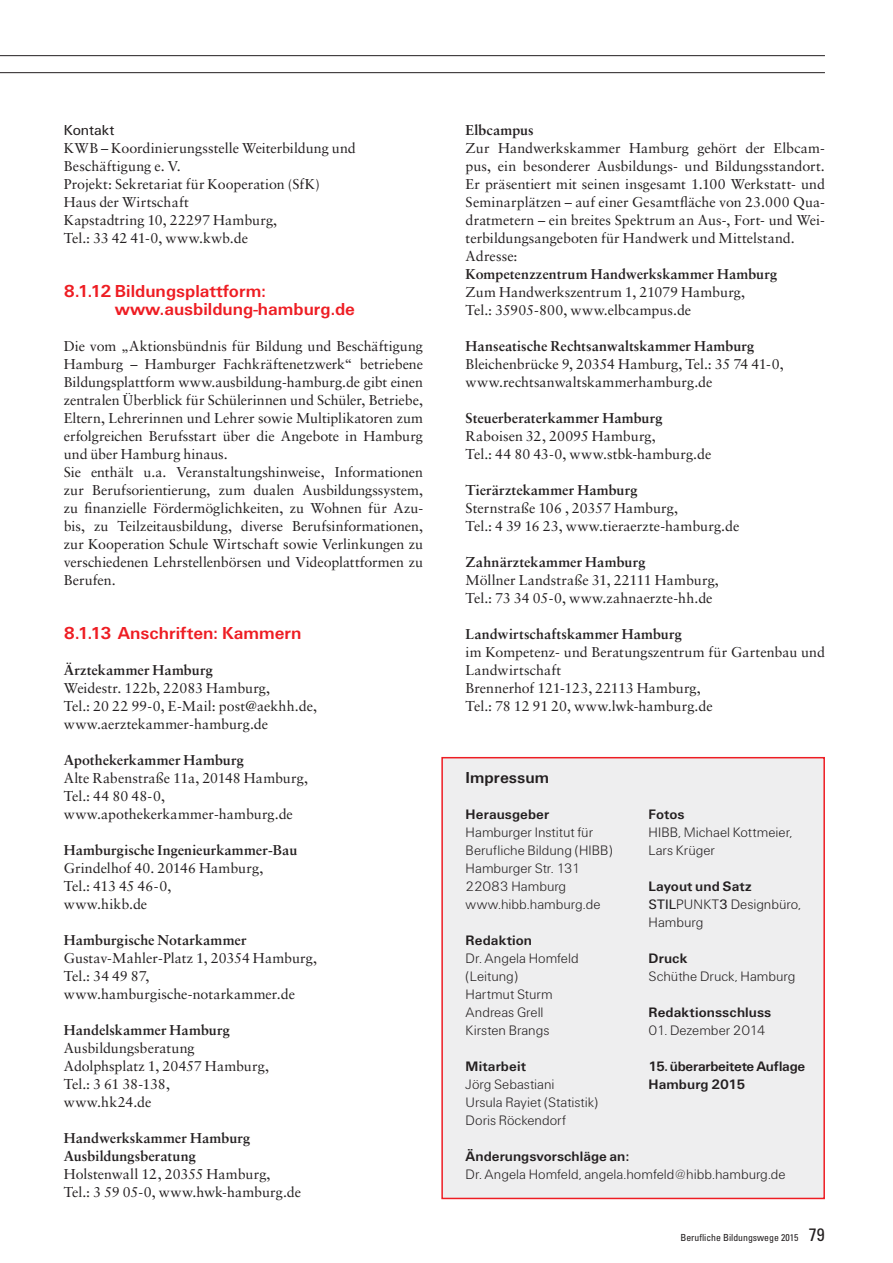
<style>
.page{position:relative;width:893px;height:1263px;background:#fff}
.page>*{position:absolute;margin:0;border:0;box-sizing:border-box;transform-origin:0 0}
.t1{font:700 18px/18px "Unitus T";color:#ee1d23}
.t2{font:700 16.5px "Unitus T";color:#231f20}
.t3{font:15px "Unitus T";color:#231f20}
.t4{font:14.25px/18px "Sabon";color:#231f20}
.t5{font:300 14.25px/18px "Unitus T";color:#231f20}
.t6{font:700 14.25px/18px "Sabon";letter-spacing:.01em;color:#231f20}
.t7{font:700 14.25px "Unitus T";letter-spacing:.005em;color:#231f20}
.t8{font:700 14.25px/18px "Unitus T";letter-spacing:-.015em;color:#231f20}
.t9{font:condensed 9.75px "Univers LTCYR 57";color:#231f20}
.s1{font-weight:700}
.s2{font-weight:400}
.s3{font-size:18px}
</style>
<div class="page">
<hr style="left:0;top:55px;width:825px;height:1px;background:#231f20">
<hr style="left:0;top:72px;width:825px;height:1px;background:#231f20">
<div style="left:441px;top:757px;width:384px;height:442px;background:#eeeeef;border:2px solid #ee1d23"></div>
<p class="t3" style="left:64px;top:121px;width:52px">Kontakt</p>
<p class="t4" style="left:64px;top:139px;width:294px">KWB – Koordinierungsstelle Weiterbildung und<br>Beschäftigung e. V.<br>Projekt: Sekretariat für Kooperation (SfK)<br>Haus der Wirtschaft<br>Kapstadtring 10, 22297 Hamburg,<br>Tel.: 33 42 41-0, www.kwb.de</p>
<p class="t1" style="left:115px;top:282px;width:242px;text-indent:-51px">8.1.12 Bildungsplattform: www.ausbildung-hamburg.de</p>
<p class="t4" style="left:64px;top:337px;width:361px">Die vom „Aktionsbündnis für Bildung und Beschäftigung Hamburg – Hamburger Fachkräftenetzwerk“ betriebene Bildungsplattform www.ausbildung-hamburg.de gibt einen zentralen Überblick für Schülerinnen und Schüler, Betriebe, Eltern, Lehrerinnen und Lehrer sowie Multiplikatoren zum erfolgreichen Berufsstart über die Angebote in Hamburg und über Hamburg hinaus.<br>Sie enthält u.a. Veranstaltungshinweise, Informationen zur Berufsorientierung, zum dualen Ausbildungssystem, zu finanzielle Fördermöglichkeiten, zu Wohnen für Azu&shy;bis, zu Teilzeitausbildung, diverse Berufsinformationen, zur Kooperation Schule Wirtschaft sowie Verlinkungen zu verschiedenen Lehrstellenbörsen und Videoplattformen zu Berufen.</p>
<p class="t1" style="left:64px;top:624px;width:239px">8.1.13 Anschriften: Kammern</p>
<p class="t6" style="left:64px;top:661px;width:151px">Ärztekammer Hamburg</p>
<p class="t4" style="left:64px;top:679px;width:255px">Weidestr. 122b, 22083 Hamburg,<br>Tel.: 20 22 99-0, E-Mail: post@aekhh.de, www.aerztekammer-hamburg.de</p>
<p class="t6" style="left:64px;top:751px;width:182px">Apothekerkammer Hamburg</p>
<p class="t4" style="left:64px;top:769px;width:246px">Alte Rabenstraße 11a, 20148 Hamburg,<br>Tel.: 44 80 48-0, www.apothekerkammer-hamburg.de</p>
<p class="t6" style="left:64px;top:841px;width:235px">Hamburgische Ingenieurkammer-Bau</p>
<p class="t4" style="left:64px;top:859px;width:201px">Grindelhof 40. 20146 Hamburg,<br>Tel.: 413 45 46-0,<br>www.hikb.de</p>
<p class="t6" style="left:64px;top:931px;width:184px">Hamburgische Notarkammer</p>
<p class="t4" style="left:64px;top:949px;width:255px">Gustav-Mahler-Platz 1, 20354 Hamburg,<br>Tel.: 34 49 87, www.hamburgische-notarkammer.de</p>
<p class="t6" style="left:64px;top:1021px;width:168px">Handelskammer Hamburg</p>
<p class="t4" style="left:64px;top:1039px;width:207px">Ausbildungsberatung<br>Adolphsplatz 1, 20457 Hamburg,<br>Tel.: 3 61 38-138,<br>www.hk24.de</p>
<p class="t6" style="left:64px;top:1129px;width:188px">Handwerkskammer Hamburg<br>Ausbildungsberatung</p>
<p class="t4" style="left:64px;top:1165px;width:239px">Holstenwall 12, 20355 Hamburg,<br>Tel.: 3 59 05-0, www.hwk-hamburg.de</p>
<p class="t6" style="left:466px;top:121px;width:70px">Elbcampus</p>
<p class="t4" style="left:466px;top:139px;width:361px">Zur Handwerkskammer Hamburg gehört der Elbcam&shy;pus, ein besonderer Ausbildungs- und Bildungsstandort.<br>Er präsentiert mit seinen insgesamt 1.100 Werkstatt- und Seminarplätzen – auf einer Gesamtfläche von 23.000 Qua&shy;dratmetern – ein breites Spektrum an Aus-, Fort- und Wei&shy;terbildungsangeboten für Handwerk und Mittelstand.<br>Adresse:</p>
<p class="t6" style="left:466px;top:265px;width:313px">Kompetenzzentrum Handwerkskammer Hamburg</p>
<p class="t4" style="left:466px;top:283px;width:281px">Zum Handwerkszentrum 1, 21079 Hamburg,<br>Tel.: 35905-800, www.elbcampus.de</p>
<p class="t6" style="left:466px;top:337px;width:290px">Hanseatische Rechtsanwaltskammer Hamburg</p>
<p class="t4" style="left:466px;top:355px;width:320px">Bleichenbrücke 9, 20354 Hamburg, Tel.: 35 74 41-0, www.rechtsanwaltskammerhamburg.de</p>
<p class="t6" style="left:466px;top:409px;width:199px">Steuerberaterkammer Hamburg</p>
<p class="t4" style="left:466px;top:427px;width:247px">Raboisen 32, 20095 Hamburg,<br>Tel.: 44 80 43-0, www.stbk-hamburg.de</p>
<p class="t6" style="left:466px;top:481px;width:174px">Tierärztekammer Hamburg</p>
<p class="t4" style="left:466px;top:499px;width:275px">Sternstraße 106 , 20357 Hamburg,<br>Tel.: 4 39 16 23, www.tieraerzte-hamburg.de</p>
<p class="t6" style="left:466px;top:553px;width:181px">Zahnärztekammer Hamburg</p>
<p class="t4" style="left:466px;top:571px;width:255px">Möllner Landstraße 31, 22111 Hamburg,<br>Tel.: 73 34 05-0, www.zahnaerzte-hh.de</p>
<p class="t6" style="left:466px;top:625px;width:218px">Landwirtschaftskammer Hamburg</p>
<p class="t4" style="left:466px;top:643px;width:361px">im Kompetenz- und Beratungszentrum für Gartenbau und Landwirtschaft<br>Brennerhof 121-123, 22113 Hamburg,<br>Tel.: 78 12 91 20, www.lwk-hamburg.de</p>
<p class="t2" style="left:466px;top:768px;width:85px">Impressum</p>
<p class="t7" style="left:466px;top:806px;width:85px">Herausgeber</p>
<p class="t5" style="left:466px;top:823px;width:149px">Hamburger Institut für<br>Berufliche Bildung (HIBB)<br>Hamburger Str. 131<br>22083 Hamburg www.hibb.hamburg.de</p>
<p class="t7" style="left:466px;top:932px;width:68px">Redaktion</p>
<p class="t5" style="left:466px;top:949px;width:115px">Dr. Angela Homfeld (Leitung)<br>Hartmut Sturm<br>Andreas Grell<br>Kirsten Brangs</p>
<p class="t7" style="left:466px;top:1058px;width:62px">Mitarbeit</p>
<p class="t5" style="left:466px;top:1075px;width:134px">Jörg Sebastiani<br>Ursula Rayiet (Statistik)<br>Doris Röckendorf</p>
<p class="t7" style="left:648px;top:806px;width:38px">Fotos</p>
<p class="t5" style="left:648px;top:823px;width:145px">HIBB, Michael Kottmeier,<br>Lars Krüger</p>
<p class="t5" style="left:648px;top:877px;width:154px"><span class="s1">Layout und Satz<br></span><span class="s2">STIL</span>PUNKT<span class="s2">3</span> Designbüro,<br>Hamburg</p>
<p class="t7" style="left:648px;top:950px;width:40px">Druck</p>
<p class="t5" style="left:648px;top:967px;width:148px">Schüthe Druck, Hamburg</p>
<p class="t7" style="left:648px;top:1004px;width:124px">Redaktionsschluss</p>
<p class="t5" style="left:648px;top:1021px;width:119px">01. Dezember 2014</p>
<p class="t8" style="left:648px;top:1057px;width:158px">15. überarbeitete Auflage<br>Hamburg 2015</p>
<p class="t7" style="left:466px;top:1148px;width:165px">Änderungsvorschläge an:</p>
<p class="t5" style="left:466px;top:1165px;width:322px">Dr. Angela Homfeld, angela.homfeld@hibb.hamburg.de</p>
<p class="t9" style="left:680px;top:1231px;width:146px">Berufliche Bildungswege 2015 <span class="s3">79</span></p>
</div>
